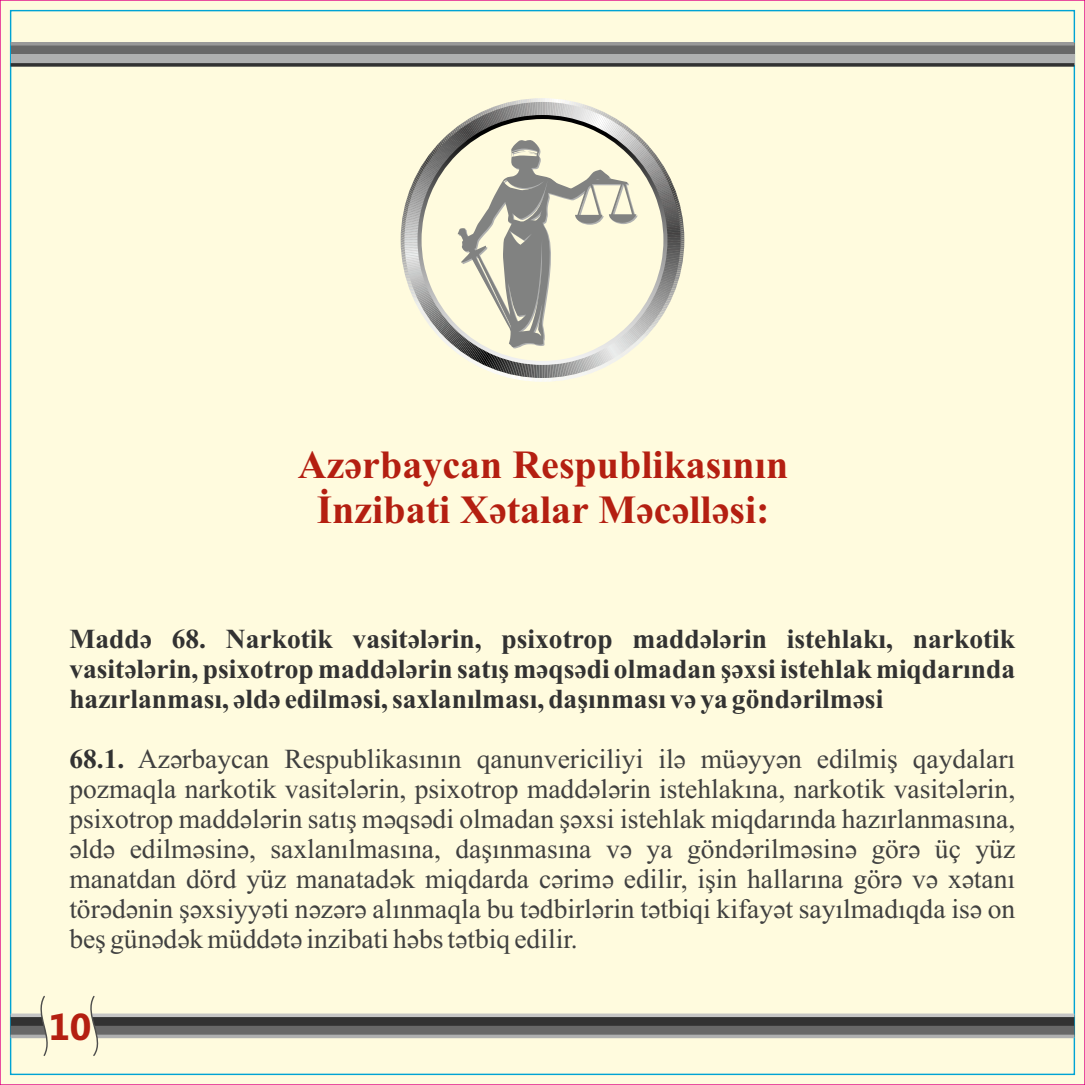
<style>
.page{position:relative;width:1085px;height:1085px;background:#fff}
.page>*{position:absolute;margin:0;border:0;box-sizing:border-box;transform-origin:0 0}
.t1{font:700 40px/45px "Times New Roman";color:#b41f11;text-align:center}
.t2{font:700 37.5px "Segoe UI";color:#b41f11}
.t3{font:27.5px/30px "Times New Roman";color:#404040;text-align:justify}
.t4{font:700 27.5px/30px "Times New Roman";color:#323232;text-align:justify}
.s1{font-weight:700;color:#323232}
</style>
<div class="page">
<div style="left:0;top:0;width:1084px;height:1084px;background:#fffbde"></div>
<div style="left:11px;top:44px;width:1063px;height:21px;background:#686868"></div>
<div style="left:11px;top:54px;width:1063px;height:11px;background:#afb0b0"></div>
<svg style="left:11px;top:63px;width:1063px;height:4px;background:#464543"></svg>
<svg style="left:11px;top:42px;width:1063px;height:4px;background:#939393"></svg>
<svg style="left:11px;top:994px;width:1063px;height:63px;background:#c7c5b3"></svg>
<svg style="left:400px;top:98px;width:284px;height:284px;background:#d9d6c3"></svg>
<h1 class="t1" style="left:298px;top:446px;width:492px">Azərbaycan Respublikasının<br>İnzibati Xətalar Məcəlləsi:</h1>
<p class="t4" style="left:69px;top:626px;width:947px">Maddə 68. Narkotik vasitələrin, psixotrop maddələrin istehlakı, narkotik vasitələrin, psixotrop maddələrin satış məqsədi olmadan şəxsi istehlak miqdarında hazırlanması, əldə edilməsi, saxlanılması, daşınması və ya göndərilməsi</p>
<p class="t3" style="left:69px;top:746px;width:947px"><span class="s1">68.1.</span> Azərbaycan Respublikasının qanunvericiliyi ilə müəyyən edilmiş qaydaları pozmaqla narkotik vasitələrin, psixotrop maddələrin istehlakına, narkotik vasitələrin, psixotrop maddələrin satış məqsədi olmadan şəxsi istehlak miqdarında hazırlanmasına, əldə edilməsinə, saxlanılmasına, daşınmasına və ya göndərilməsinə görə üç yüz manatdan dörd yüz manatadək miqdarda cərimə edilir, işin hallarına görə və xətanı törədənin şəxsiyyəti nəzərə alınmaqla bu tədbirlərin tətbiqi kifayət sayılmadıqda isə on beş günədək müddətə inzibati həbs tətbiq edilir.</p>
<h2 class="t2" style="left:48px;top:1012px;width:45px">10</h2>
</div>
